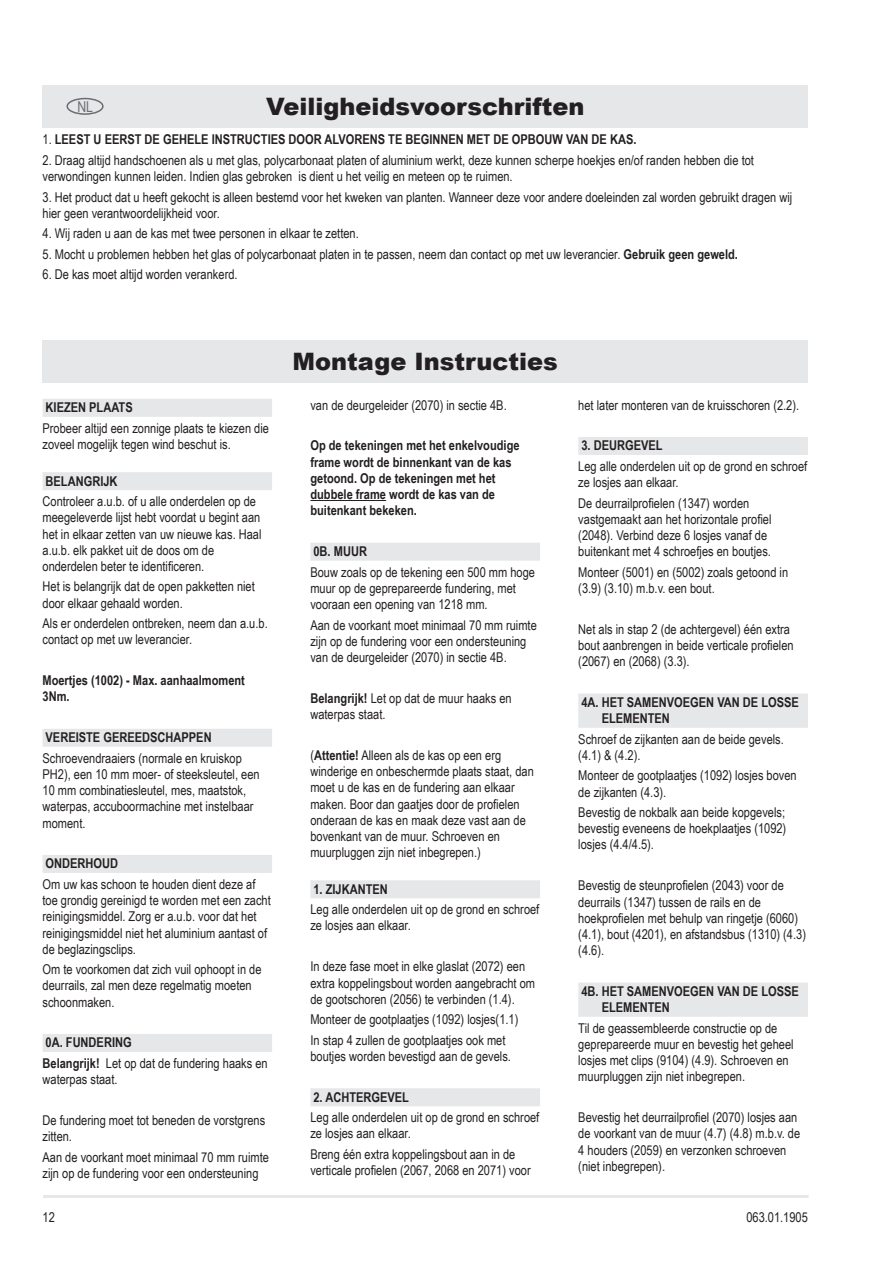
<style>
.page{position:relative;width:893px;height:1263px;background:#fff}
.page>*{position:absolute;margin:0;border:0;box-sizing:border-box;transform-origin:0 0}
.t1{font:900 24px "Arial";color:#231f20}
.t2{font:15px "Arial Narrow";color:#6c6d70}
.t3{font:13.5px/16.2px "Arial Narrow";color:#231f20}
.t4{font:700 13.5px/16.2px "Arial Narrow";color:#231f20}
.s1{font-weight:400}
.s2{font-weight:700}
</style>
<div class="page">
<hr style="left:43px;top:1195px;width:766px;height:3px;background:#e6e7e9">
<div style="left:43px;top:399px;width:229px;height:18px;background:#e6e7e9"></div>
<div style="left:43px;top:472px;width:229px;height:18px;background:#e6e7e9"></div>
<div style="left:43px;top:729px;width:229px;height:18px;background:#e6e7e9"></div>
<div style="left:43px;top:855px;width:229px;height:18px;background:#e6e7e9"></div>
<div style="left:43px;top:1034px;width:229px;height:18px;background:#e6e7e9"></div>
<hr style="left:310px;top:500px;width:76px;height:1px;background:#231f20">
<div style="left:310px;top:543px;width:230px;height:18px;background:#e6e7e9"></div>
<div style="left:310px;top:880px;width:230px;height:18px;background:#e6e7e9"></div>
<div style="left:310px;top:1088px;width:230px;height:18px;background:#e6e7e9"></div>
<div style="left:578px;top:437px;width:230px;height:18px;background:#e6e7e9"></div>
<div style="left:578px;top:693px;width:230px;height:18px;background:#e6e7e9"></div>
<div style="left:578px;top:710px;width:230px;height:18px;background:#e6e7e9"></div>
<div style="left:578px;top:982px;width:230px;height:18px;background:#e6e7e9"></div>
<div style="left:578px;top:999px;width:230px;height:18px;background:#e6e7e9"></div>
<div style="left:43px;top:85px;width:765px;height:43px;background:#e6e7e9"></div>
<div style="left:43px;top:340px;width:765px;height:43px;background:#e6e7e9"></div>
<div style="left:66px;top:98px;width:38px;height:17px;border:2px solid #6c6d70;border-radius:50%"></div>
<p class="t2" style="left:77px;top:95px;width:17px">NL</p>
<h1 class="t1" style="left:266px;top:89px;width:320px">Veiligheidsvoorschriften</h1>
<p class="t4" style="left:43px;top:131px;width:138px"><span class="s1">1.</span> LEEST U EERST DE GEHELE</p>
<p class="t4" style="left:212px;top:131px;width:122px">INSTRUCTIES DOOR ALVO</p>
<p class="t4" style="left:354px;top:131px;width:122px">RENS TE BEGINNEN MET</p>
<p class="t4" style="left:493px;top:131px;width:145px">DE OPBOUW VAN DE KAS.</p>
<p class="t3" style="left:43px;top:152px;width:713px">2. Draag altijd handschoenen als u met glas, polycarbonaat platen of aluminium werkt, deze kunnen scherpe hoekjes en/of randen hebben die tot verwondingen kunnen leiden. Indien glas gebroken is dient u het veilig en meteen op te ruimen.</p>
<p class="t3" style="left:43px;top:188px;width:751px">3. Het product dat u heeft gekocht is alleen bestemd voor het kweken van planten. Wanneer deze voor andere doeleinden zal worden gebruikt dragen wij hier geen verantwoordelijkheid voor.</p>
<p class="t3" style="left:43px;top:225px;width:318px">4. Wij raden u aan de kas met twee personen in elkaar te zetten.</p>
<p class="t3" style="left:43px;top:245px;width:697px">5. Mocht u problemen hebben het glas of polycarbonaat platen in te passen, neem dan contact op met uw leverancier. <span class="s2">Gebruik geen geweld.</span></p>
<p class="t3" style="left:43px;top:266px;width:197px">6. De kas moet altijd worden verankerd.</p>
<p class="t4" style="left:46px;top:399px;width:59px">KIEZEN PLAAT</p>
<p class="t4" style="left:125px;top:399px;width:9px">S</p>
<p class="t3" style="left:43px;top:419px;width:228px">Probeer altijd een zonnige plaats te kiezen die zoveel mogelijk tegen wind beschut is.</p>
<p class="t4" style="left:46px;top:472px;width:73px">BELANGRIJK</p>
<p class="t3" style="left:43px;top:493px;width:221px">Controleer a.u.b. of u alle onderdelen op de meegeleverde lijst hebt voordat u begint aan het in elkaar zetten van uw nieuwe kas. Haal a.u.b. elk pakket uit de doos om de onderdelen beter te identificeren.</p>
<p class="t3" style="left:43px;top:578px;width:214px">Het is belangrijk dat de open pakketten niet door elkaar gehaald worden.</p>
<p class="t3" style="left:43px;top:615px;width:227px">Als er onderdelen ontbreken, neem dan a.u.b. contact op met uw leverancier.</p>
<p class="t4" style="left:43px;top:672px;width:204px">Moertjes (1002) - Max. aanhaalmoment<br>3Nm.</p>
<p class="t4" style="left:46px;top:729px;width:168px">VEREISTE GEREEDSCHAPPEN</p>
<p class="t3" style="left:43px;top:749px;width:219px">Schroevendraaiers (normale en kruiskop PH2), een 10 mm moer- of steeksleutel, een 10 mm combinatiesleutel, mes, maatstok, waterpas, accuboormachine met instelbaar moment.</p>
<p class="t4" style="left:46px;top:855px;width:49px">ONDERHOU</p>
<p class="t4" style="left:110px;top:855px;width:9px">D</p>
<p class="t3" style="left:43px;top:875px;width:230px">Om uw kas schoon te houden dient deze af toe grondig gereinigd te worden met een zacht reinigingsmiddel. Zorg er a.u.b. voor dat het reinigingsmiddel niet het aluminium aantast of de beglazingsclips.</p>
<p class="t3" style="left:43px;top:961px;width:221px">Om te voorkomen dat zich vuil ophoopt in de deurrails, zal men deze regelmatig moeten schoonmaken.</p>
<p class="t3" style="left:43px;top:1032px;width:227px;line-height:20.4px"><span class="s2">0A. FUNDERING<br>Belangrijk!</span> Let op dat de fundering haaks en</p>
<p class="t3" style="left:43px;top:1071px;width:77px">waterpas staat.</p>
<p class="t3" style="left:43px;top:1112px;width:224px">De fundering moet tot beneden de vorstgrens zitten.</p>
<p class="t3" style="left:43px;top:1148px;width:228px">Aan de voorkant moet minimaal 70 mm ruimte zijn op de fundering voor een ondersteuning</p>
<h1 class="t1" style="left:293px;top:344px;width:267px">Montage Instructies</h1>
<p class="t3" style="left:310px;top:396px;width:198px">van de deurgeleider (2070) in sectie 4B.</p>
<p class="t4" style="left:310px;top:437px;width:211px">Op de tekeningen met het enkelvoudige frame wordt de binnenkant van de kas getoond. Op de tekeningen met het dubbele frame wordt de kas van de buitenkant bekeken.</p>
<p class="t4" style="left:313px;top:543px;width:30px">0B. MUU</p>
<p class="t4" style="left:359px;top:543px;width:9px">R</p>
<p class="t3" style="left:310px;top:563px;width:226px">Bouw zoals op de tekening een 500 mm hoge muur op de geprepareerde fundering, met vooraan een opening van 1218 mm.</p>
<p class="t3" style="left:310px;top:616px;width:228px">Aan de voorkant moet minimaal 70 mm ruimte zijn op de fundering voor een ondersteuning van de deurgeleider (2070) in sectie 4B.</p>
<p class="t3" style="left:310px;top:689px;width:203px"><span class="s2">Belangrijk!</span> Let op dat de muur haaks en waterpas staat.</p>
<p class="t3" style="left:310px;top:746px;width:225px">(<span class="s2">Attentie!</span> Alleen als de kas op een erg winderige en onbeschermde plaats staat, dan moet u de kas en de fundering aan elkaar maken. Boor dan gaatjes door de profielen onderaan de kas en maak deze vast aan de bovenkant van de muur. Schroeven en muurpluggen zijn niet inbegrepen.)</p>
<p class="t4" style="left:313px;top:880px;width:76px">1. ZIJKANTEN</p>
<p class="t3" style="left:310px;top:901px;width:230px">Leg alle onderdelen uit op de grond en schroef ze losjes aan elkaar.</p>
<p class="t3" style="left:310px;top:958px;width:226px">In deze fase moet in elke glaslat (2072) een extra koppelingsbout worden aangebracht om de gootschoren (2056) te verbinden (1.4).</p>
<p class="t3" style="left:310px;top:1009px;width:209px;line-height:20.4px">Monteer de gootplaatjes (1092) losjes(1.1)<br>In stap 4 zullen de gootplaatjes ook met</p>
<p class="t3" style="left:310px;top:1047px;width:202px">boutjes worden bevestigd aan de gevels.</p>
<p class="t4" style="left:313px;top:1088px;width:21px">2. ACHTE</p>
<p class="t4" style="left:364px;top:1088px;width:25px">RGEVEL</p>
<p class="t3" style="left:310px;top:1109px;width:230px">Leg alle onderdelen uit op de grond en schroef ze losjes aan elkaar.</p>
<p class="t3" style="left:310px;top:1145px;width:222px">Breng één extra koppelingsbout aan in de verticale profielen (2067, 2068 en 2071) voor</p>
<p class="t3" style="left:578px;top:396px;width:222px">het later monteren van de kruisschoren (2.2).</p>
<p class="t4" style="left:581px;top:437px;width:61px">3. DEURGEVEL</p>
<p class="t3" style="left:578px;top:458px;width:230px">Leg alle onderdelen uit op de grond en schroef ze losjes aan elkaar.</p>
<p class="t3" style="left:578px;top:494px;width:195px">De deurrailprofielen (1347) worden vastgemaakt aan het horizontale profiel (2048). Verbind deze 6 losjes vanaf de buitenkant met 4 schroefjes en boutjes.</p>
<p class="t3" style="left:578px;top:563px;width:211px">Monteer (5001) en (5002) zoals getoond in (3.9) (3.10) m.b.v. een bout.</p>
<p class="t3" style="left:578px;top:620px;width:217px">Net als in stap 2 (de achtergevel) één extra bout aanbrengen in beide verticale profielen (2067) en (2068) (3.3).</p>
<p class="t4" style="left:581px;top:693px;width:29px">4a. HET</p>
<p class="t4" style="left:627px;top:693px;width:169px">SAMENVOEGEN VAN DE LOSSE</p>
<p class="t4" style="left:578px;top:710px;width:12px">ELEME</p>
<p class="t4" style="left:640px;top:710px;width:32px">NTEN</p>
<p class="t3" style="left:578px;top:730px;width:207px">Schroef de zijkanten aan de beide gevels. (4.1) &amp; (4.2).</p>
<p class="t3" style="left:578px;top:767px;width:220px">Monteer de gootplaatjes (1092) losjes boven de zijkanten (4.3).</p>
<p class="t3" style="left:578px;top:804px;width:210px;text-align:justify">Bevestig de nokbalk aan beide kopgevels; bevestig eveneens de hoekplaatjes (1092) losjes (4.4/4.5).</p>
<p class="t3" style="left:578px;top:877px;width:229px">Bevestig de steunprofielen (2043) voor de deurrails (1347) tussen de rails en de hoekprofielen met behulp van ringetje (6060) (4.1), bout (4201), en afstandsbus (1310) (4.3) (4.6).</p>
<p class="t4" style="left:581px;top:982px;width:29px">4b. HET</p>
<p class="t4" style="left:627px;top:982px;width:169px">SAMENVOEGEN VAN DE LOSSE</p>
<p class="t4" style="left:578px;top:999px;width:12px">ELEME</p>
<p class="t4" style="left:640px;top:999px;width:32px">NTEN</p>
<p class="t3" style="left:578px;top:1019px;width:217px">Til de geassembleerde constructie op de geprepareerde muur en bevestig het geheel losjes met clips (9104) (4.9). Schroeven en muurpluggen zijn niet inbegrepen.</p>
<p class="t3" style="left:578px;top:1109px;width:223px">Bevestig het deurrailprofiel (2070) losjes aan de voorkant van de muur (4.7) (4.8) m.b.v. de 4 houders (2059) en verzonken schroeven (niet inbegrepen).</p>
<p class="t3" style="left:43px;top:1208px;width:14px">12</p>
<p class="t3" style="left:746px;top:1208px;width:63px">063.01.1905</p>
</div>
